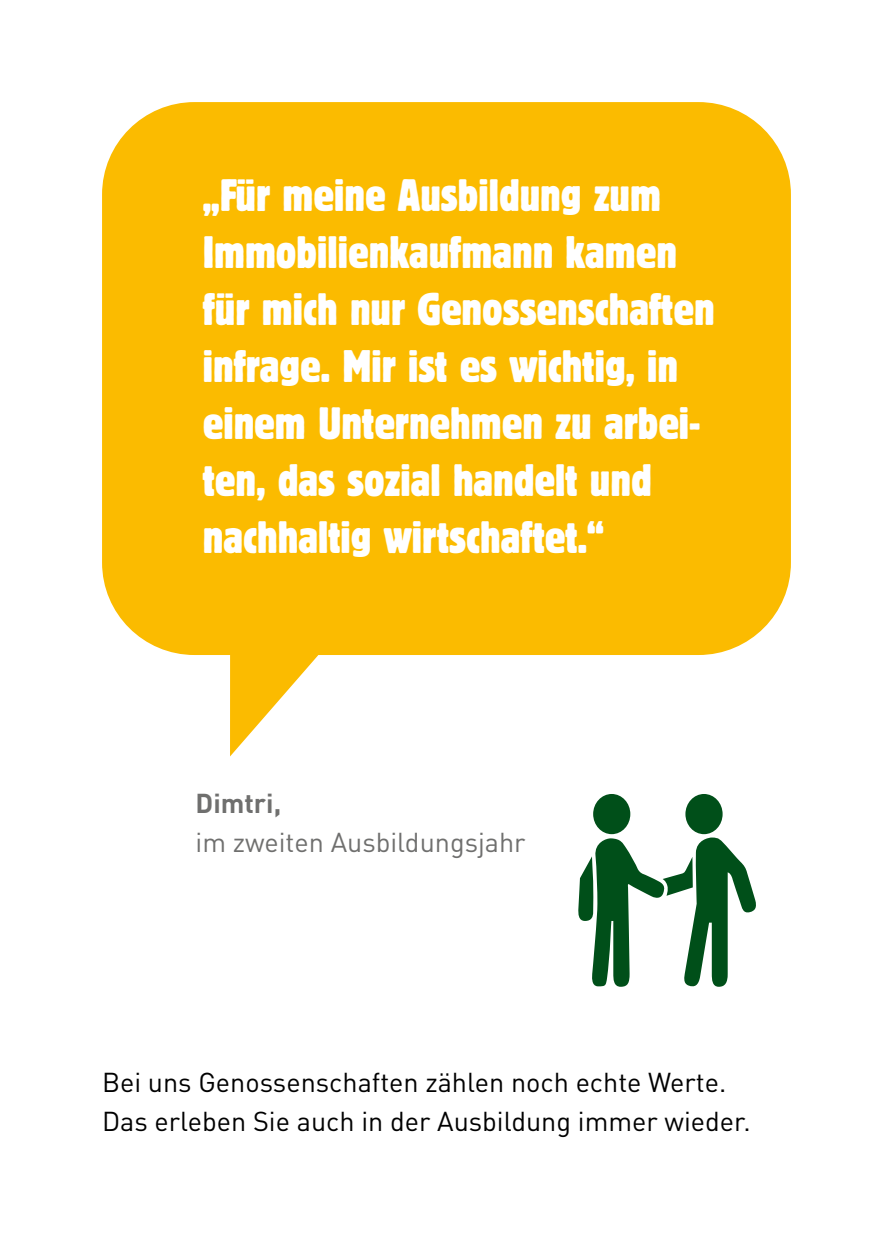
<style>
.page{position:relative;width:893px;height:1259px;background:#fff}
.page>*{position:absolute;margin:0;border:0;box-sizing:border-box;transform-origin:0 0}
.t1{font:condensed 45px/57px "Block Berthold BQ";color:#fff}
.t2{font:27px/39px "DINOT";color:#000}
.t3{font:27px "DINOT";color:#6f6f6e}
.t4{font:700 27px "DINOT";color:#6f6f6e}
</style>
<div class="page">
<svg style="left:102px;top:102px;width:689px;height:654px;fill:#fbbb00"></svg>
<svg style="left:578px;top:794px;width:178px;height:193px"></svg>
<p class="t1" style="left:203px;top:167px;width:513px">„Für meine Ausbildung zum<br>Immobilienkaufmann kamen für mich nur Genossenschaften infrage. Mir ist es wichtig, in einem Unternehmen zu arbei&shy;ten, das sozial handelt und nachhaltig wirtschaftet.“</p>
<p class="t4" style="left:196px;top:786px;width:87px">Dimtri,</p>
<p class="t3" style="left:196px;top:825px;width:332px">im zweiten Ausbildungsjahr</p>
<p class="t2" style="left:102px;top:1062px;width:650px">Bei uns Genossenschaften zählen noch echte Werte.<br>Das erleben Sie auch in der Ausbildung immer wieder.</p>
</div>
